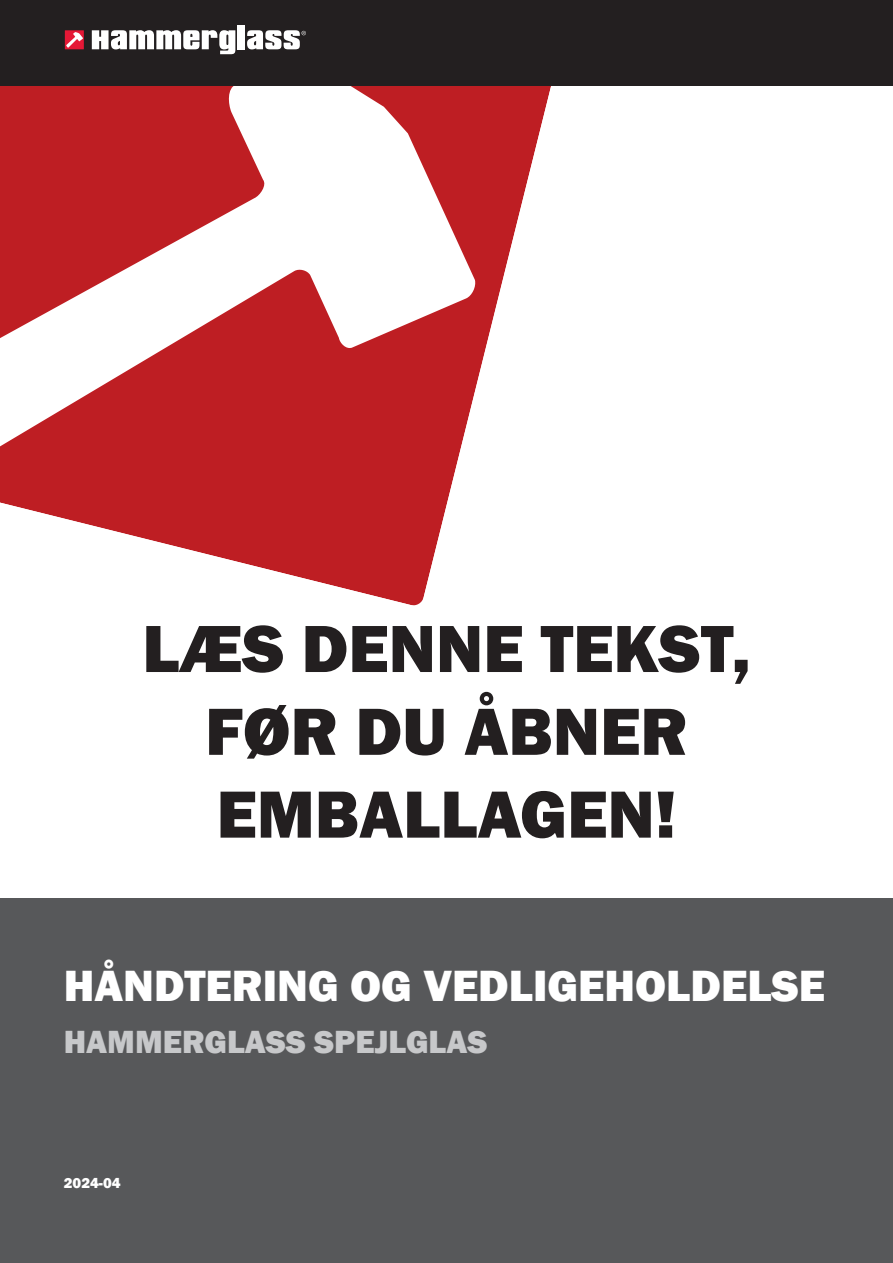
<style>
.page{position:relative;width:893px;height:1263px;background:#fff}
.page>*{position:absolute;margin:0;border:0;box-sizing:border-box;transform-origin:0 0}
.t1{font:800 69px/82.8px "Franklin Gothic";color:#231f20;text-align:center}
.t2{font:800 45px "Franklin Gothic";color:#fff}
.t3{font:800 33px "Franklin Gothic";color:#c7c8ca}
.Brödtext_FrB_10{font:800 15px "Franklin Gothic";color:#fff}
</style>
<div class="page">
<svg style="left:0;top:85px;width:554px;height:521px;fill:#be1e23"></svg>
<svg style="left:0;top:85px;width:476px;height:366px;fill:#be1e23"></svg>
<div style="left:0;top:0;width:893px;height:85px;background:#231f20"></div>
<div style="left:65px;top:30px;width:19px;height:19px;background:#e51836"></div>
<svg style="left:66px;top:32px;width:17px;height:16px"></svg>
<svg style="left:92px;top:30px;width:143px;height:24px"></svg>
<div style="left:238px;top:25px;width:7px;height:24px;background:#fff"></div>
<svg style="left:247px;top:30px;width:59px;height:19px"></svg>
<div style="left:0;top:898px;width:893px;height:365px;background:#57585a"></div>
<p class="t1" style="left:142px;top:607px;width:610px">LÆS DENNE TEKST,<br>FØR DU ÅBNER<br>EMBALLAGEN!</p>
<p class="t2" style="left:64px;top:957px;width:763px">HÅNDTERING OG VEDLIGEHOLDELSE</p>
<p class="t3" style="left:64px;top:1021px;width:425px">HAMMERGLASS SPEJLGLAS</p>
<p class="Brödtext_FrB_10" style="left:64px;top:1174px;width:58px">2024-04</p>
</div>
